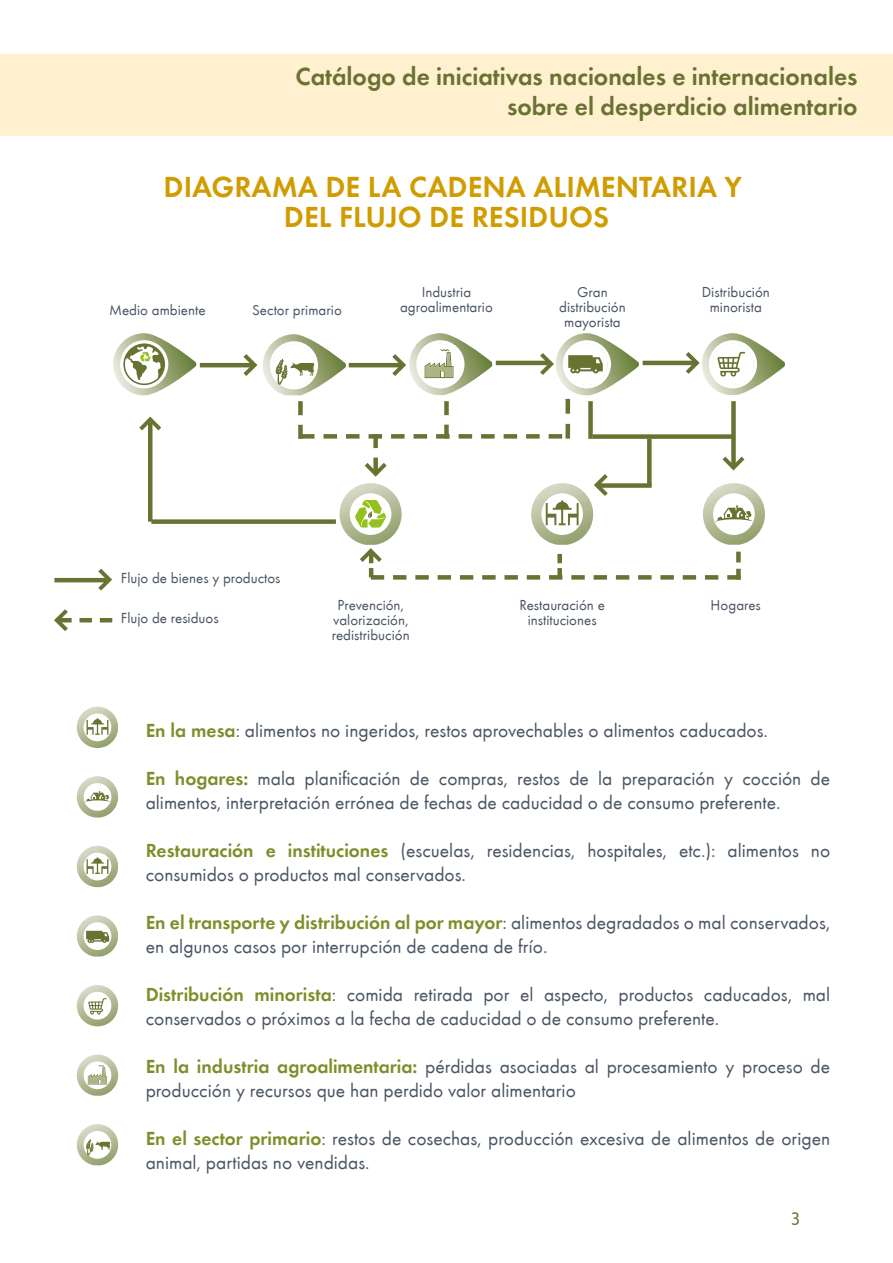
<style>
.page{position:relative;width:893px;height:1263px;background:#fff}
.page>*{position:absolute;margin:0;border:0;box-sizing:border-box;transform-origin:0 0}
.t1{font:600 30px/30px "Futura Round";color:#d19c01;text-align:center}
.t2{font:600 25.5px/30px "Futura Round";color:#697232;text-align:right}
.t3{font:19.5px/24px "Futura Round";color:#4b5564}
.t4{font:18px "Asap Condensed";color:#697232}
.t5{font:15px/15px "Futura Round";color:#4b5564;text-align:center}
.s1{font-weight:600;color:#7c8f2a}
</style>
<div class="page">
<div style="left:0;top:54px;width:893px;height:82px;background:#fff0d0"></div>
<hr style="left:200px;top:363px;width:52px;height:4px;background:#697231">
<hr style="left:148px;top:422px;width:4px;height:100px;background:#697232">
<div style="left:151px;top:519px;width:185px;height:5px;background:#697232"></div>
<svg style="left:139px;top:417px;width:22px;height:13px"></svg>
<svg style="left:243px;top:354px;width:14px;height:22px"></svg>
<hr style="left:54px;top:578px;width:53px;height:4px;background:#697232">
<svg style="left:98px;top:569px;width:14px;height:22px"></svg>
<svg style="left:54px;top:609px;width:58px;height:22px"></svg>
<svg style="left:113px;top:333px;width:83px;height:62px"></svg>
<svg style="left:263px;top:333px;width:522px;height:247px"></svg>
<svg style="left:77px;top:707px;width:41px;height:41px"></svg>
<svg style="left:77px;top:846px;width:41px;height:41px"></svg>
<svg style="left:77px;top:776px;width:41px;height:41px"></svg>
<svg style="left:77px;top:915px;width:41px;height:41px"></svg>
<svg style="left:77px;top:985px;width:41px;height:41px"></svg>
<svg style="left:77px;top:1054px;width:41px;height:42px"></svg>
<svg style="left:77px;top:1124px;width:41px;height:41px"></svg>
<h2 class="t2" style="left:295px;top:60px;width:564px">Catálogo de iniciativas nacionales e internacionales sobre el desperdicio alimentario</h2>
<h1 class="t1" style="left:164px;top:169px;width:580px">DIAGRAMA DE LA CADENA ALIMENTARIA Y<br>DEL FLUJO DE RESIDUOS</h1>
<p class="t5" style="left:109px;top:301px;width:98px">Medio ambiente</p>
<p class="t5" style="left:252px;top:301px;width:91px">Sector primario</p>
<p class="t5" style="left:400px;top:283px;width:94px">Industria agroalimentario</p>
<p class="t5" style="left:559px;top:283px;width:68px">Gran distribución mayorista</p>
<p class="t5" style="left:702px;top:283px;width:70px">Distribución minorista</p>
<p class="t5" style="left:121px;top:569px;width:161px">Flujo de bienes y productos</p>
<p class="t5" style="left:121px;top:609px;width:99px">Flujo de residuos</p>
<p class="t5" style="left:332px;top:597px;width:79px">Prevención, valorización, redistribución</p>
<p class="t5" style="left:519px;top:597px;width:87px">Restauración e instituciones</p>
<p class="t5" style="left:711px;top:597px;width:52px">Hogares</p>
<p class="t3" style="left:146px;top:717px;width:624px"><span class="s1">En la mesa</span>: alimentos no ingeridos, restos aprovechables o alimentos caducados.</p>
<p class="t3" style="left:146px;top:765px;width:686px"><span class="s1">En hogares:</span> mala planificación de compras, restos de la preparación y cocción de alimentos, interpretación errónea de fechas de caducidad o de consumo preferente.</p>
<p class="t3" style="left:146px;top:837px;width:686px"><span class="s1">Restauración e instituciones</span> (escuelas, residencias, hospitales, etc.): alimentos no consumidos o productos mal conservados.</p>
<p class="t3" style="left:146px;top:909px;width:686px"><span class="s1">En el transporte y distribución al por mayor</span>: alimentos degradados o mal conservados, en algunos casos por interrupción de cadena de frío.</p>
<p class="t3" style="left:146px;top:981px;width:686px"><span class="s1">Distribución minorista</span>: comida retirada por el aspecto, productos caducados, mal conservados o próximos a la fecha de caducidad o de consumo preferente.</p>
<p class="t3" style="left:146px;top:1053px;width:686px"><span class="s1">En la industria agroalimentaria:</span> pérdidas asociadas al procesamiento y proceso de producción y recursos que han perdido valor alimentario</p>
<p class="t3" style="left:146px;top:1125px;width:686px"><span class="s1">En el sector primario</span>: restos de cosechas, producción excesiva de alimentos de origen animal, partidas no vendidas.</p>
<p class="t4" style="left:792px;top:1206px;width:10px">3</p>
</div>
